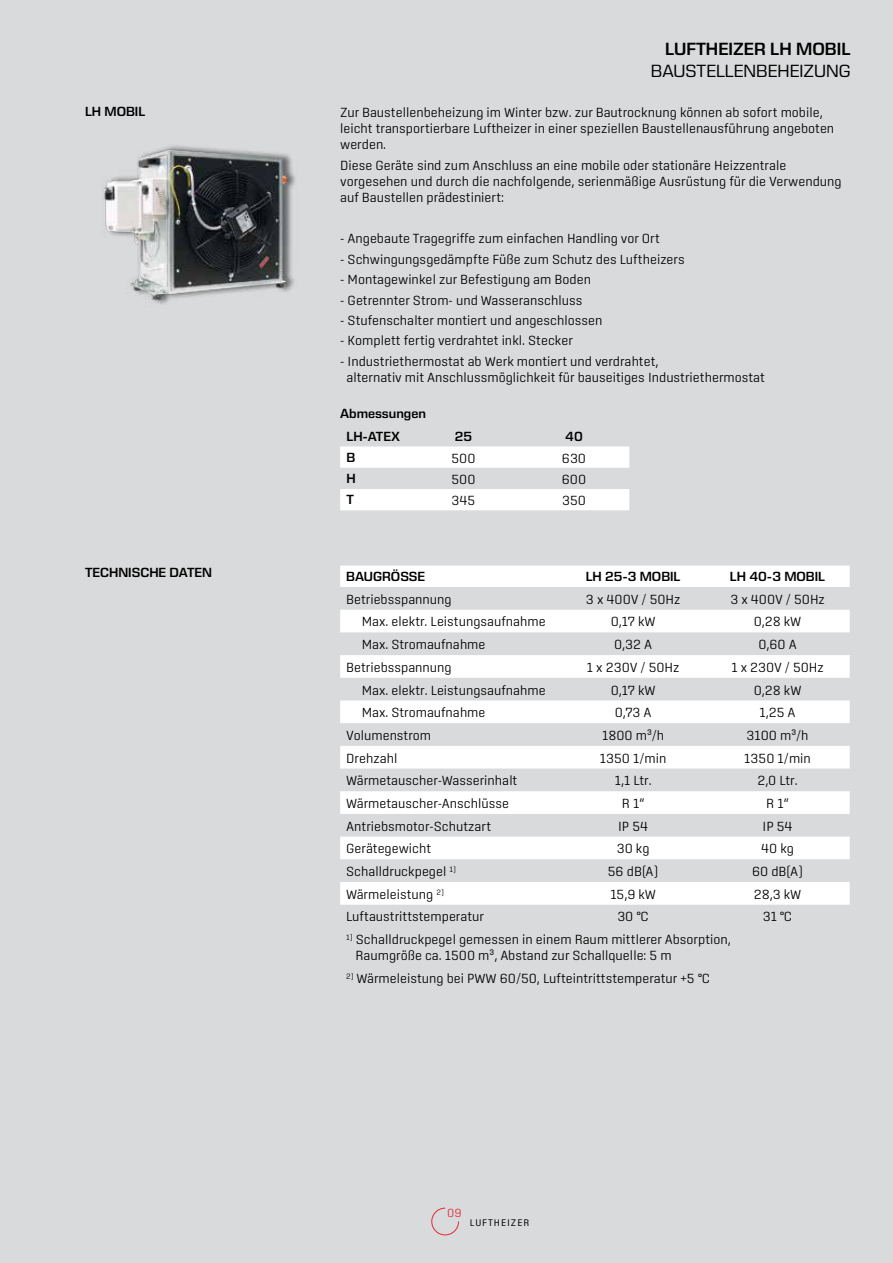
<style>
.page{position:relative;width:893px;height:1263px;background:#d9dadb}
.page>*{position:absolute;margin:0;border:0;box-sizing:border-box;transform-origin:0 0}
.t1{font:18px "Eurostile Next LT Pro";color:#000}
.t2{font:600 18px "Eurostile Next LT Pro";color:#000}
.t3{font:300 13.5px/16.2px "Center";color:#000}
.t4{font:600 13.5px/22.4px "Eurostile Next LT Pro";color:#000}
.t5{font:300 12px "Center";color:#e42934}
.t6{font:9.75px "Center";letter-spacing:.095em;color:#000}
</style>
<div class="page">
<svg style="left:431px;top:1207px;width:28px;height:29px"></svg>
<img style="left:101px;top:145px;width:194px;height:159px">
<svg style="left:340px;top:446px;width:289px;height:64px"></svg>
<div style="left:340px;top:566px;width:510px;height:21px;background:#fff"></div>
<svg style="left:340px;top:610px;width:510px;height:295px;fill:#fff"></svg>
<p class="t4" style="left:85px;top:100px;width:62px">LH MOBIL</p>
<p class="t4" style="left:85px;top:562px;width:128px">TECHNISCHE DATEN</p>
<h1 class="t2" style="left:665px;top:39px;width:187px">LUFTHEIZER LH MOBIL</h1>
<h1 class="t1" style="left:651px;top:61px;width:201px">BAUSTELLENBEHEIZUNG</h1>
<p class="t3" style="left:340px;top:104px;width:496px">Zur Baustellenbeheizung im Winter bzw. zur Bautrocknung können ab sofort mobile, leicht transportierbare Luftheizer in einer speziellen Baustellenausführung angeboten werden.</p>
<p class="t3" style="left:340px;top:157px;width:503px">Diese Geräte sind zum Anschluss an eine mobile oder stationäre Heizzentrale vorgesehen und durch die nachfolgende, serienmäßige Ausrüstung für die Verwendung auf Baustellen prädestiniert:</p>
<p class="t3" style="left:340px;top:230px;width:321px">- Angebaute Tragegriffe zum einfachen Handling vor Ort</p>
<p class="t3" style="left:340px;top:251px;width:346px">- Schwingungsgedämpfte Füße zum Schutz des Luftheizers</p>
<p class="t3" style="left:340px;top:271px;width:252px">- Montagewinkel zur Befestigung am Boden</p>
<p class="t3" style="left:340px;top:292px;width:244px">- Getrennter Strom- und Wasseranschluss</p>
<p class="t3" style="left:340px;top:312px;width:264px">- Stufenschalter montiert und angeschlossen</p>
<p class="t3" style="left:340px;top:332px;width:234px">- Komplett fertig verdrahtet inkl. Stecker</p>
<p class="t3" style="left:346px;top:353px;width:420px;text-indent:-6px">- Industriethermostat ab Werk montiert und verdrahtet,<br>alternativ mit Anschlussmöglichkeit für bauseitiges Industriethermostat</p>
<p class="t4" style="left:347px;top:403px;width:81px;text-indent:-6px">Abmessungen<br>LH-ATEX</p>
<p class="t4" style="left:455px;top:425px;width:19px">25</p>
<p class="t4" style="left:565px;top:425px;width:19px">40</p>
<p class="t4" style="left:347px;top:446px;width:10px">B</p>
<p class="t3" style="left:451px;top:450px;width:26px">500</p>
<p class="t3" style="left:562px;top:450px;width:26px">630</p>
<p class="t4" style="left:347px;top:468px;width:11px">H</p>
<p class="t3" style="left:451px;top:471px;width:26px">500</p>
<p class="t3" style="left:562px;top:471px;width:26px">600</p>
<p class="t4" style="left:346px;top:489px;width:9px">T</p>
<p class="t3" style="left:452px;top:492px;width:25px">345</p>
<p class="t3" style="left:562px;top:492px;width:25px">350</p>
<p class="t4" style="left:346px;top:565px;width:81px">BAUGRÖSSE</p>
<p class="t4" style="left:586px;top:565px;width:96px">LH 25-3 MOBIL</p>
<p class="t4" style="left:730px;top:565px;width:97px">LH 40-3 MOBIL</p>
<p class="t3" style="left:346px;top:591px;width:107px">Betriebsspannung</p>
<p class="t3" style="left:586px;top:591px;width:96px">3 x 400V / 50Hz</p>
<p class="t3" style="left:730px;top:591px;width:96px">3 x 400V / 50Hz</p>
<p class="t3" style="left:362px;top:613px;width:185px">Max. elektr. Leistungsaufnahme</p>
<p class="t3" style="left:611px;top:613px;width:46px">0,17 kW</p>
<p class="t3" style="left:754px;top:613px;width:49px">0,28 kW</p>
<p class="t3" style="left:362px;top:636px;width:125px">Max. Stromaufnahme</p>
<p class="t3" style="left:614px;top:636px;width:40px">0,32 A</p>
<p class="t3" style="left:758px;top:636px;width:40px">0,60 A</p>
<p class="t3" style="left:346px;top:659px;width:107px">Betriebsspannung</p>
<p class="t3" style="left:587px;top:659px;width:94px">1 x 230V / 50Hz</p>
<p class="t3" style="left:731px;top:659px;width:94px">1 x 230V / 50Hz</p>
<p class="t3" style="left:362px;top:682px;width:185px">Max. elektr. Leistungsaufnahme</p>
<p class="t3" style="left:611px;top:682px;width:46px">0,17 kW</p>
<p class="t3" style="left:754px;top:682px;width:49px">0,28 kW</p>
<p class="t3" style="left:362px;top:704px;width:125px">Max. Stromaufnahme</p>
<p class="t3" style="left:615px;top:704px;width:38px">0,73 A</p>
<p class="t3" style="left:760px;top:704px;width:38px">1,25 A</p>
<p class="t3" style="left:346px;top:727px;width:87px">Volumenstrom</p>
<p class="t3" style="left:602px;top:727px;width:64px">1800 m³/h</p>
<p class="t3" style="left:746px;top:727px;width:64px">3100 m³/h</p>
<p class="t3" style="left:346px;top:750px;width:53px">Drehzahl</p>
<p class="t3" style="left:600px;top:750px;width:68px">1350 1/min</p>
<p class="t3" style="left:744px;top:750px;width:68px">1350 1/min</p>
<p class="t3" style="left:346px;top:772px;width:173px">Wärmetauscher-Wasserinhalt</p>
<p class="t3" style="left:615px;top:772px;width:38px">1,1 Ltr.</p>
<p class="t3" style="left:757px;top:772px;width:42px">2,0 Ltr.</p>
<p class="t3" style="left:346px;top:795px;width:164px">Wärmetauscher-Anschlüsse</p>
<p class="t3" style="left:622px;top:795px;width:24px">R 1“</p>
<p class="t3" style="left:766px;top:795px;width:24px">R 1“</p>
<p class="t3" style="left:346px;top:818px;width:146px">Antriebsmotor-Schutzart</p>
<p class="t3" style="left:618px;top:818px;width:32px">IP 54</p>
<p class="t3" style="left:762px;top:818px;width:32px">IP 54</p>
<p class="t3" style="left:346px;top:840px;width:86px">Gerätegewicht</p>
<p class="t3" style="left:617px;top:840px;width:34px">30 kg</p>
<p class="t3" style="left:761px;top:840px;width:34px">40 kg</p>
<p class="t3" style="left:346px;top:863px;width:111px">Schalldruckpegel <sup>1)</sup></p>
<p class="t3" style="left:608px;top:863px;width:52px">56 dB(A)</p>
<p class="t3" style="left:752px;top:863px;width:52px">60 dB(A)</p>
<p class="t3" style="left:346px;top:886px;width:99px">Wärmeleistung <sup>2)</sup></p>
<p class="t3" style="left:610px;top:886px;width:47px">15,9 kW</p>
<p class="t3" style="left:754px;top:886px;width:49px">28,3 kW</p>
<p class="t3" style="left:346px;top:908px;width:139px">Luftaustrittstemperatur</p>
<p class="t3" style="left:617px;top:908px;width:33px">30 °C</p>
<p class="t3" style="left:763px;top:908px;width:31px">31 °C</p>
<p class="t3" style="left:356px;top:931px;width:377px;text-indent:-9px"><sup>1)</sup> Schalldruckpegel gemessen in einem Raum mittlerer Absorption,<br>Raumgröße ca. 1500 m³, Abstand zur Schallquelle: 5 m</p>
<p class="t3" style="left:346px;top:970px;width:365px"><sup>2)</sup> Wärmeleistung bei PWW 60/50, Lufteintrittstemperatur +5 °C</p>
<p class="t5" style="left:447px;top:1206px;width:16px">09</p>
<p class="t6" style="left:470px;top:1217px;width:61px">LUFTHEIZER</p>
</div>
